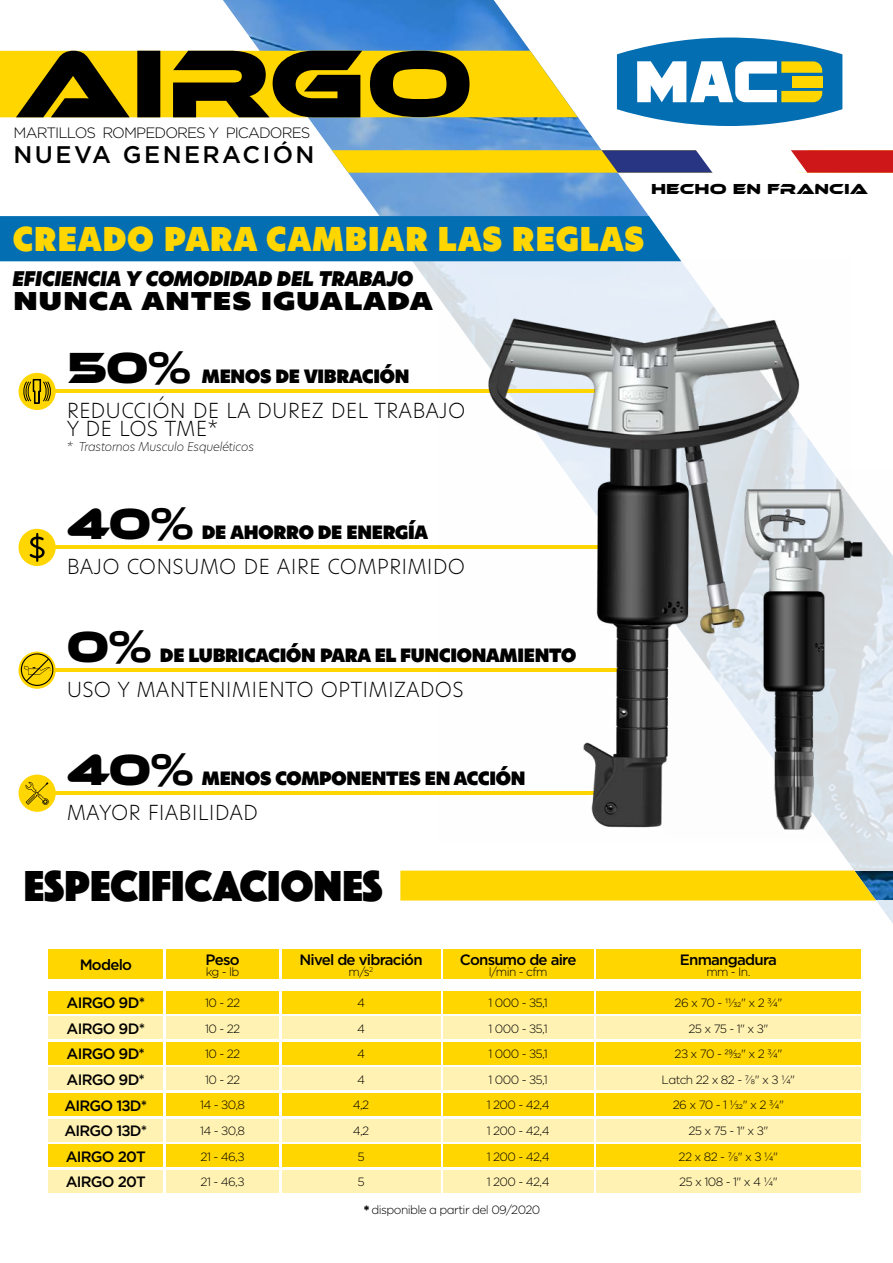
<style>
.page{position:relative;width:893px;height:1263px;background:#fff}
.page>*{position:absolute;margin:0;border:0;box-sizing:border-box;transform-origin:0 0}
.t1{font:45px "Phosphate Solid";color:#000}
.t2{font:700 45px "Ethnocentric Rg";color:#000}
.t3{font:40.2px "Hero New Super";color:#ffd600}
.t4{font:30px "Hero New Super";color:#000;scale:1.25 1}
.t5{font:200 25.5px/18px "Hero New";letter-spacing:-.02em;color:#000}
.t6{font:italic 24.75px "Hero New Super";letter-spacing:-.03em;color:#000}
.t7{font:500 24px "Gotham";letter-spacing:.1em;color:#000}
.t8{font:22.5px "Hero New Super";letter-spacing:-.04em;color:#000}
.t9{font:500 15px/25.7px "Gotham";letter-spacing:-.05em;color:#000}
.t10{font:300 15px "Gotham";letter-spacing:-.06em;color:#000}
.t11{font:700 15px "Ethnocentric Rg";color:#000;scale:1.05 1}
.t12{font:300 12px/25.7px "Gotham";letter-spacing:-.05em;color:#000;text-align:center}
.t13{font:300 12px/25.7px "Gotham";letter-spacing:-.07em;color:#000;text-align:center}
.t14{font:italic 200 12px "Hero New";letter-spacing:-.02em;color:#000}
.s1{font-family:"Ethnocentric Rg";font-weight:700;font-size:45px}
.s2{font-weight:900}
</style>
<div class="page">
<img style="left:223px;top:0;width:670px;height:900px">
<div style="left:0;top:216px;width:893px;height:654px;background:#fff"></div>
<svg style="left:332px;top:146px;width:561px;height:29px"></svg>
<svg style="left:617px;top:37px;width:225px;height:89px"></svg>
<div style="left:400px;top:870px;width:476px;height:30px;background:#ffd600"></div>
<svg style="left:0;top:51px;width:578px;height:66px;background:#85710a"></svg>
<div style="left:0;top:216px;width:680px;height:45px;background:#046eb2"></div>
<div style="left:48px;top:950px;width:115px;height:29px;background:#ffd600"></div>
<div style="left:48px;top:991px;width:115px;height:22px;background:#ffd600"></div>
<div style="left:48px;top:1016px;width:115px;height:23px;background:#fff2b3"></div>
<div style="left:48px;top:1042px;width:115px;height:22px;background:#ffd600"></div>
<div style="left:48px;top:1068px;width:115px;height:22px;background:#fff2b3"></div>
<div style="left:48px;top:1093px;width:115px;height:23px;background:#ffd600"></div>
<div style="left:48px;top:1119px;width:115px;height:22px;background:#fff2b3"></div>
<div style="left:48px;top:1144px;width:115px;height:23px;background:#ffd600"></div>
<div style="left:48px;top:1170px;width:115px;height:22px;background:#fff2b3"></div>
<div style="left:166px;top:1016px;width:113px;height:23px;background:#fff2b3"></div>
<div style="left:166px;top:950px;width:113px;height:29px;background:#ffd600"></div>
<div style="left:166px;top:991px;width:113px;height:22px;background:#ffd600"></div>
<div style="left:166px;top:1068px;width:113px;height:22px;background:#fff2b3"></div>
<div style="left:166px;top:1042px;width:113px;height:22px;background:#ffd600"></div>
<div style="left:166px;top:1119px;width:113px;height:22px;background:#fff2b3"></div>
<div style="left:166px;top:1093px;width:113px;height:23px;background:#ffd600"></div>
<div style="left:166px;top:1170px;width:113px;height:22px;background:#fff2b3"></div>
<div style="left:166px;top:1144px;width:113px;height:23px;background:#ffd600"></div>
<div style="left:282px;top:1016px;width:158px;height:23px;background:#fff2b3"></div>
<div style="left:282px;top:950px;width:158px;height:29px;background:#ffd600"></div>
<div style="left:282px;top:991px;width:158px;height:22px;background:#ffd600"></div>
<div style="left:282px;top:1068px;width:158px;height:22px;background:#fff2b3"></div>
<div style="left:282px;top:1042px;width:158px;height:22px;background:#ffd600"></div>
<div style="left:282px;top:1119px;width:158px;height:22px;background:#fff2b3"></div>
<div style="left:282px;top:1093px;width:158px;height:23px;background:#ffd600"></div>
<div style="left:282px;top:1170px;width:158px;height:22px;background:#fff2b3"></div>
<div style="left:282px;top:1144px;width:158px;height:23px;background:#ffd600"></div>
<div style="left:443px;top:1016px;width:150px;height:23px;background:#fff2b3"></div>
<div style="left:443px;top:950px;width:150px;height:29px;background:#ffd600"></div>
<div style="left:443px;top:991px;width:150px;height:22px;background:#ffd600"></div>
<div style="left:443px;top:1068px;width:150px;height:22px;background:#fff2b3"></div>
<div style="left:443px;top:1042px;width:150px;height:22px;background:#ffd600"></div>
<div style="left:443px;top:1119px;width:150px;height:22px;background:#fff2b3"></div>
<div style="left:443px;top:1093px;width:150px;height:23px;background:#ffd600"></div>
<div style="left:443px;top:1170px;width:150px;height:22px;background:#fff2b3"></div>
<div style="left:443px;top:1144px;width:150px;height:23px;background:#ffd600"></div>
<div style="left:596px;top:1016px;width:264px;height:23px;background:#fff2b3"></div>
<div style="left:596px;top:950px;width:264px;height:29px;background:#ffd600"></div>
<div style="left:596px;top:991px;width:264px;height:22px;background:#ffd600"></div>
<div style="left:596px;top:1068px;width:264px;height:22px;background:#fff2b3"></div>
<div style="left:596px;top:1042px;width:264px;height:22px;background:#ffd600"></div>
<div style="left:596px;top:1119px;width:264px;height:22px;background:#fff2b3"></div>
<div style="left:596px;top:1093px;width:264px;height:23px;background:#ffd600"></div>
<div style="left:596px;top:1170px;width:264px;height:22px;background:#fff2b3"></div>
<div style="left:596px;top:1144px;width:264px;height:23px;background:#ffd600"></div>
<hr style="left:37px;top:792px;width:589px;height:3px;background:#ffd600">
<div style="left:19px;top:775px;width:37px;height:37px;background:#ffd600;border-radius:50%"></div>
<svg style="left:25px;top:782px;width:24px;height:23px"></svg>
<hr style="left:37px;top:546px;width:645px;height:3px;background:#ffd600">
<div style="left:19px;top:529px;width:37px;height:37px;background:#ffd600;border-radius:50%"></div>
<hr style="left:37px;top:669px;width:606px;height:3px;background:#ffd600">
<svg style="left:19px;top:651px;width:37px;height:38px"></svg>
<div style="left:21px;top:653px;width:32px;height:33px;border:1px solid #000;border-radius:50%"></div>
<svg style="left:24px;top:657px;width:27px;height:26px"></svg>
<hr style="left:37px;top:390px;width:645px;height:3px;background:#ffd600">
<div style="left:19px;top:373px;width:37px;height:37px;background:#ffd600;border-radius:50%"></div>
<svg style="left:23px;top:379px;width:28px;height:25px"></svg>
<svg style="left:30px;top:533px;width:15px;height:29px"></svg>
<img style="left:438px;top:259px;width:412px;height:582px">
<img style="left:665px;top:470px;width:228px;height:367px">
<p class="t10" style="left:14px;top:123px;width:298px">MARTILLOS ROMPEDORES Y PICADORES</p>
<h3 class="t7" style="left:14px;top:138px;width:302px">NUEVA GENERACIÓN</h3>
<p class="t11" style="left:651px;top:180px;width:208px">HECHO EN FRANCIA</p>
<h2 class="t3" style="left:12px;top:209px;width:634px">CREADO PARA CAMBIAR LAS REGLAS</h2>
<h3 class="t6" style="left:12px;top:260px;width:403px">EFICIENCIA Y COMODIDAD DEL TRABAJO</h3>
<h3 class="t4" style="left:13px;top:278px;width:338px">NUNCA ANTES IGUALADA</h3>
<h3 class="t8" style="left:66px;top:359px;width:345px"><span class="s1">50%</span> MENOS DE VIBRACIÓN</h3>
<h3 class="t5" style="left:66px;top:399px;width:401px">REDUCCIÓN DE LA DUREZ DEL TRABAJO<br>Y DE LOS TME*</h3>
<p class="t14" style="left:66px;top:438px;width:189px">* Trastornos Musculo Esqueléticos</p>
<h3 class="t8" style="left:66px;top:515px;width:364px"><span class="s1">40%</span> DE AHORRO DE ENERGÍA</h3>
<h3 class="t5" style="left:66px;top:555px;width:401px">BAJO CONSUMO DE AIRE COMPRIMIDO</h3>
<h1 class="t2" style="left:66px;top:620px;width:88px">0%</h1>
<h3 class="t8" style="left:160px;top:638px;width:418px">DE LUBRICACIÓN PARA EL FUNCIONAMIENTO</h3>
<h3 class="t5" style="left:66px;top:677px;width:399px">USO Y MANTENIMIENTO OPTIMIZADOS</h3>
<h3 class="t8" style="left:66px;top:761px;width:461px"><span class="s1">40%</span> MENOS COMPONENTES EN ACCIÓN</h3>
<h3 class="t5" style="left:66px;top:800px;width:193px">MAYOR FIABILIDAD</h3>
<h1 class="t1" style="left:24px;top:853px;width:360px">ESPECIFICACIONES</h1>
<p class="t9" style="left:80px;top:952px;width:54px">Modelo</p>
<p class="t9" style="left:64px;top:990px;width:84px">AIRGO 9D*<br>AIRGO 9D*<br>AIRGO 9D*<br>AIRGO 9D*<br>AIRGO 13D*<br>AIRGO 13D*<br>AIRGO 20T<br>AIRGO 20T</p>
<p class="t9" style="left:206px;top:947px;width:36px">Peso</p>
<p class="t12" style="left:206px;top:958px;width:35px">kg - lb</p>
<p class="t12" style="left:200px;top:990px;width:47px">10 - 22<br>10 - 22<br>10 - 22<br>10 - 22<br>14 - 30,8<br>14 - 30,8<br>21 - 46,3<br>21 - 46,3</p>
<p class="t9" style="left:299px;top:947px;width:125px">Nivel de vibración</p>
<p class="t12" style="left:349px;top:958px;width:26px">m/s<sup>2</sup></p>
<p class="t12" style="left:353px;top:990px;width:18px">4<br>4<br>4<br>4<br>4,2<br>4,2<br>5<br>5</p>
<p class="t9" style="left:460px;top:947px;width:118px">Consumo de aire</p>
<p class="t12" style="left:489px;top:958px;width:60px">l/min - cfm</p>
<p class="t12" style="left:487px;top:990px;width:65px;text-align:left">1 000 - 35,1<br>1 000 - 35,1<br>1 000 - 35,1<br>1 000 - 35,1<br>1 200 - 42,4<br>1 200 - 42,4<br>1 200 - 42,4<br>1 200 - 42,4</p>
<p class="t12" style="left:364px;top:1196px;width:178px"><span class="s2">*</span> disponible a partir del 09/2020</p>
<p class="t9" style="left:680px;top:947px;width:99px">Enmangadura</p>
<p class="t12" style="left:706px;top:958px;width:46px">mm - In.</p>
<p class="t13" style="left:662px;top:990px;width:135px">26 x 70 - 11/32" x 2 3/4"<br>25 x 75 - 1" x 3"<br>23 x 70 - 29/32" x 2 3/4"<br>Latch 22 x 82 - 7/8" x 3 1/4"<br>26 x 70 - 1 1/32" x 2 3/4"<br>25 x 75 - 1" x 3"<br>22 x 82 - 7/8" x 3 1/4"<br>25 x 108 - 1" x 4 1/4"</p>
</div>
